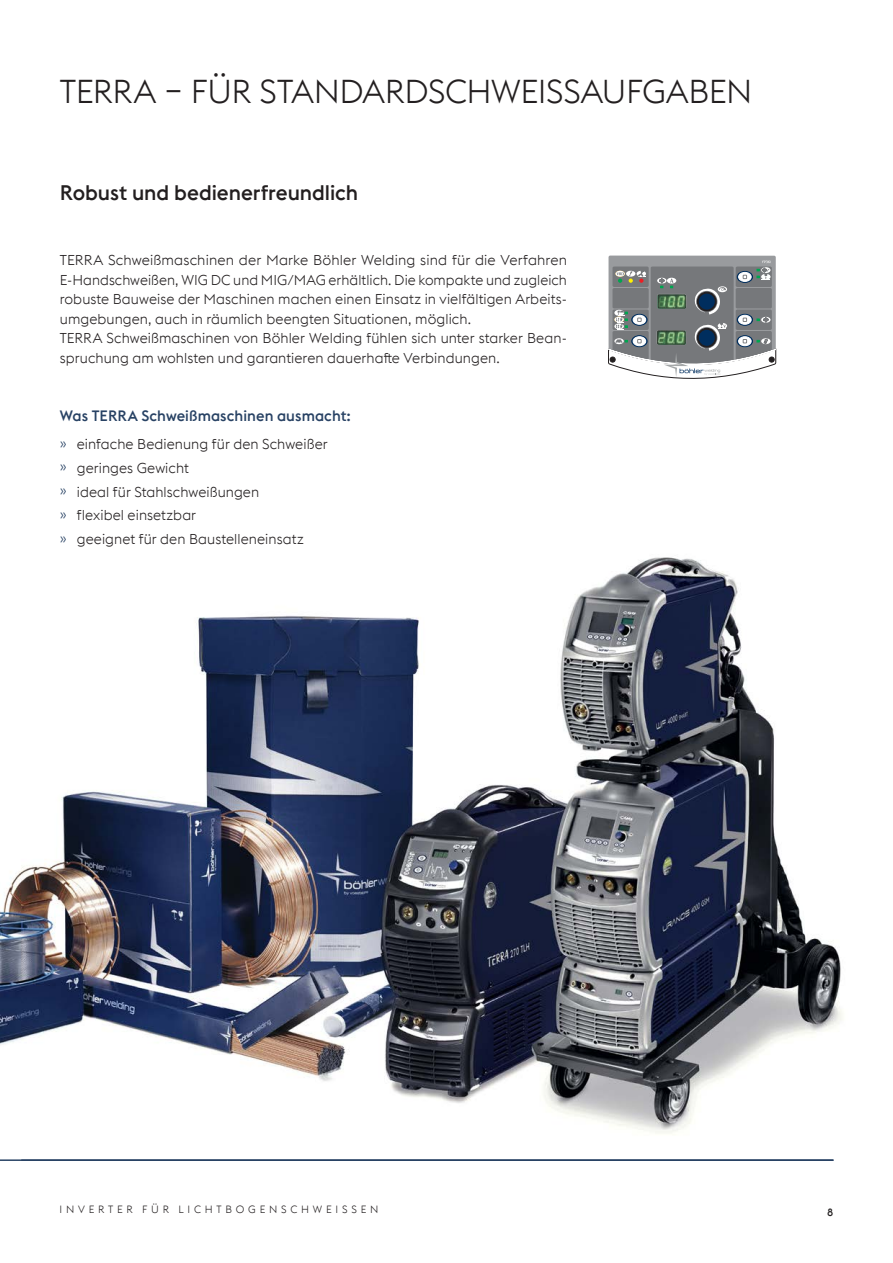
<style>
.page{position:relative;width:893px;height:1263px;background:#fff}
.page>*{position:absolute;margin:0;border:0;box-sizing:border-box;transform-origin:0 0}
.HL-1{font:300 33px "voestalpine";letter-spacing:-.01em;color:#231f20}
.Sub-HL-1{font:500 21px "voestalpine";letter-spacing:-.005em;color:#231f20}
.Sub-HL-2-boe{font:500 15px "voestalpine";letter-spacing:.005em;color:#284264}
.Copy{font:300 14.25px/19.5px "voestalpine";letter-spacing:.005em;color:#231f20;text-align:justify}
.Kolumnentitel{font:300 10.5px "voestalpine";letter-spacing:.365em;color:#231f20}
.Seiten-Nummer{font:500 10.5px "voestalpine";color:#231f20}
.s1{color:#284264}
</style>
<div class="page">
<hr style="left:0;top:1159px;width:833px;height:2px;background:#284264">
<img style="left:0;top:557px;width:843px;height:577px">
<svg style="left:608px;top:256px;width:169px;height:123px"></svg>
<img style="left:654px;top:328px;width:38px;height:21px">
<img style="left:651px;top:291px;width:41px;height:22px">
<p class="HL-1" style="left:60px;top:73px;width:694px">TERRA – FÜR STANDARDSCHWEISSAUFGABEN</p>
<p class="Sub-HL-1" style="left:60px;top:180px;width:300px">Robust und bedienerfreundlich</p>
<p class="Copy" style="left:60px;top:250px;width:509px">TERRA Schweißmaschinen der Marke Böhler Welding sind für die Verfahren E-Handschweißen, WIG DC und MIG/MAG erhältlich. Die kompakte und zugleich robuste Bauweise der Maschinen machen einen Einsatz in vielfältigen Arbeits&shy;umgebungen, auch in räumlich beengten Situationen, möglich.</p>
<p class="Copy" style="left:60px;top:328px;width:509px">TERRA Schweißmaschinen von Böhler Welding fühlen sich unter starker Bean&shy;spruchung am wohlsten und garantieren dauerhafte Verbindungen.</p>
<p class="Sub-HL-2-boe" style="left:60px;top:407px;width:293px">Was TERRA Schweißmaschinen ausmacht:</p>
<p class="Copy" style="left:60px;top:434px;width:269px"><span class="s1">»</span> einfache Bedienung für den Schweißer</p>
<p class="Copy" style="left:60px;top:458px;width:131px"><span class="s1">»</span> geringes Gewicht</p>
<p class="Copy" style="left:60px;top:482px;width:201px"><span class="s1">»</span> ideal für Stahlschweißungen</p>
<p class="Copy" style="left:60px;top:506px;width:138px"><span class="s1">»</span> flexibel einsetzbar</p>
<p class="Copy" style="left:60px;top:529px;width:245px"><span class="s1">»</span> geeignet für den Baustelleneinsatz</p>
<p class="Kolumnentitel" style="left:60px;top:1203px;width:320px">INVERTER FÜR LICHTBOGENSCHWEISSEN</p>
<p class="Seiten-Nummer" style="left:827px;top:1206px;width:8px">8</p>
</div>
